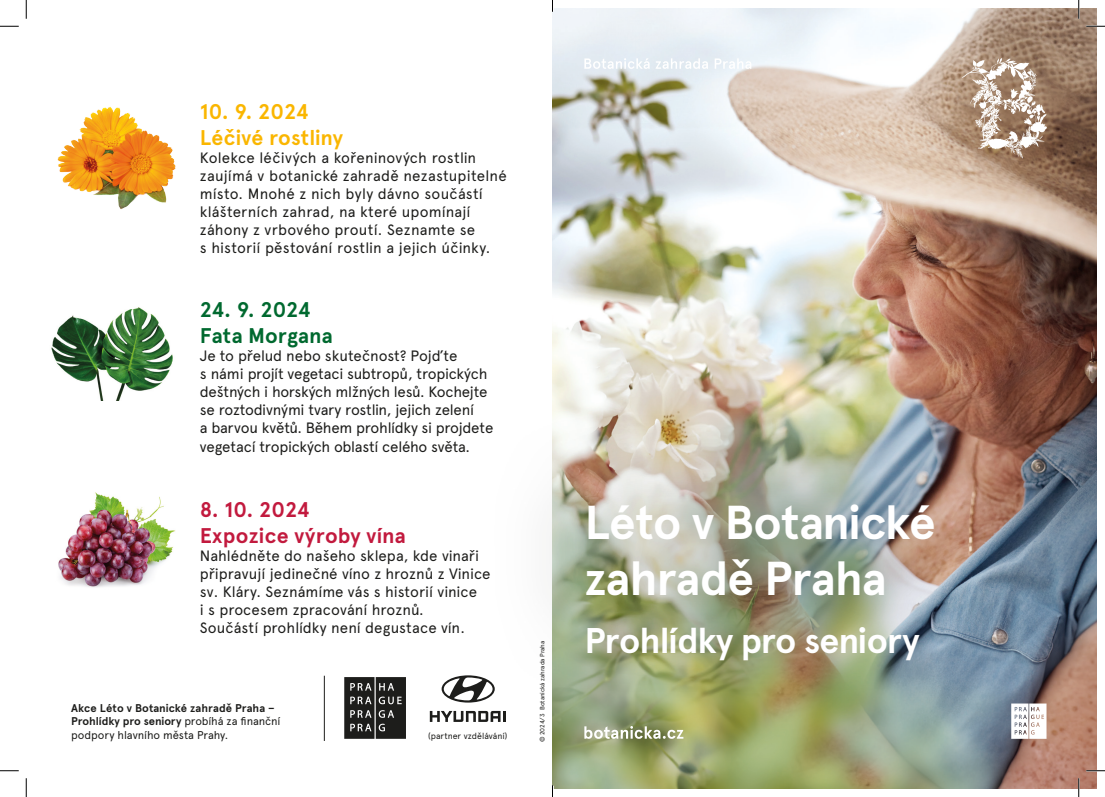
<style>
.page{position:relative;width:1105px;height:797px;background:#fff}
.page>*{position:absolute;margin:0;border:0;box-sizing:border-box;transform-origin:0 0}
.t1{font:700 47.5px/56.5px "Apercu Pro";letter-spacing:-.015em;color:#fff}
.t2{font:700 35.62px "Apercu Pro";letter-spacing:-.025em;color:#fff}
.t3{font:700 21.25px/25.5px "Apercu Pro";letter-spacing:.01em;color:#c21a3e}
.t4{font:700 21.25px/25.5px "Apercu Pro";letter-spacing:.005em;color:#fab600}
.t5{font:700 21.25px/25.5px "Apercu Pro";color:#00692f}
.t6{font:15px/18px "Apercu Pro";color:#1d1d1b}
.t7{font:700 11.25px/13.5px "Apercu Pro";letter-spacing:.005em;color:#1d1d1b}
.t8{font:8.75px "Apercu Pro";letter-spacing:.005em;color:#1d1d1b}
.Footer{font:6.25px "Apercu Pro";letter-spacing:-.01em;color:#1d1d1b}
.s1{font-weight:400}
</style>
<div class="page">
<img style="left:552px;top:9px;width:544px;height:779px">
<svg style="left:584px;top:726px;width:99px;height:12px"></svg>
<svg style="left:584px;top:58px;width:167px;height:11px"></svg>
<svg style="left:1011px;top:703px;width:35px;height:35px"></svg>
<svg style="left:344px;top:677px;width:62px;height:61px;background:#3a3a38"></svg>
<svg style="left:962px;top:58px;width:85px;height:101px"></svg>
<img style="left:552px;top:413px;width:471px;height:279px">
<img style="left:58px;top:492px;width:118px;height:95px">
<svg style="left:430px;top:711px;width:76px;height:11px"></svg>
<svg style="left:442px;top:675px;width:53px;height:27px"></svg>
<hr style="left:324px;top:675px;width:1px;height:66px;background:#1d1d1b">
<img style="left:51px;top:307px;width:122px;height:94px">
<img style="left:57px;top:106px;width:119px;height:103px">
<svg style="left:0;top:25px;width:19px;height:2px"></svg>
<svg style="left:1086px;top:25px;width:19px;height:2px"></svg>
<svg style="left:0;top:770px;width:19px;height:1px"></svg>
<svg style="left:1086px;top:770px;width:19px;height:1px"></svg>
<svg style="left:25px;top:0;width:2px;height:19px"></svg>
<svg style="left:25px;top:778px;width:2px;height:19px"></svg>
<svg style="left:1078px;top:0;width:1px;height:19px"></svg>
<svg style="left:1078px;top:778px;width:1px;height:19px"></svg>
<svg style="left:552px;top:785px;width:1px;height:12px"></svg>
<p class="t4" style="left:200px;top:99px;width:145px">10. 9. 2024<br>Léčivé rostliny</p>
<p class="t6" style="left:200px;top:148px;width:308px">Kolekce léčivých a kořeninových rostlin zaujímá v botanické zahradě nezastupitelné místo. Mnohé z nich byly dávno součástí klášterních zahrad, na které upomínají záhony z vrbového proutí. Seznamte se<br>s historií pěstování rostlin a jejich účinky.</p>
<p class="t5" style="left:200px;top:297px;width:134px">24. 9. 2024<br>Fata Morgana</p>
<p class="t6" style="left:200px;top:346px;width:295px">Je to přelud nebo skutečnost? Pojďte<br>s námi projít vegetaci subtropů, tropických deštných i horských mlžných lesů. Kochejte se roztodivnými tvary rostlin, jejich zelení<br>a barvou květů. Během prohlídky si projdete</p>
<p class="t6" style="left:200px;top:437px;width:272px">vegetací tropických oblastí celého světa.</p>
<p class="t3" style="left:200px;top:496px;width:207px">8. 10. 2024<br>Expozice výroby vína</p>
<p class="t6" style="left:200px;top:545px;width:292px">Nahlédněte do našeho sklepa, kde vinaři připravují jedinečné víno z hroznů z Vinice sv. Kláry. Seznámíme vás s historií vinice<br>i s procesem zpracování hroznů.</p>
<p class="t6" style="left:200px;top:617px;width:267px">Součástí prohlídky není degustace vín.</p>
<p class="t7" style="left:71px;top:700px;width:211px">Akce Léto v Botanické zahradě Praha –<br>Prohlídky pro seniory <span class="s1">probíhá za finanční podpory hlavního města Prahy.</span></p>
<p class="t8" style="left:428px;top:729px;width:81px">(partner vzdělávání)</p>
<p class="Footer" style="left:538px;top:742px;width:103px;rotate:-90deg">© 2024/3 Botanická zahrada Praha</p>
<p class="t1" style="left:584px;top:492px;width:353px">Léto v Botanické zahradě Praha</p>
<p class="t2" style="left:584px;top:614px;width:337px">Prohlídky pro seniory</p>
</div>
